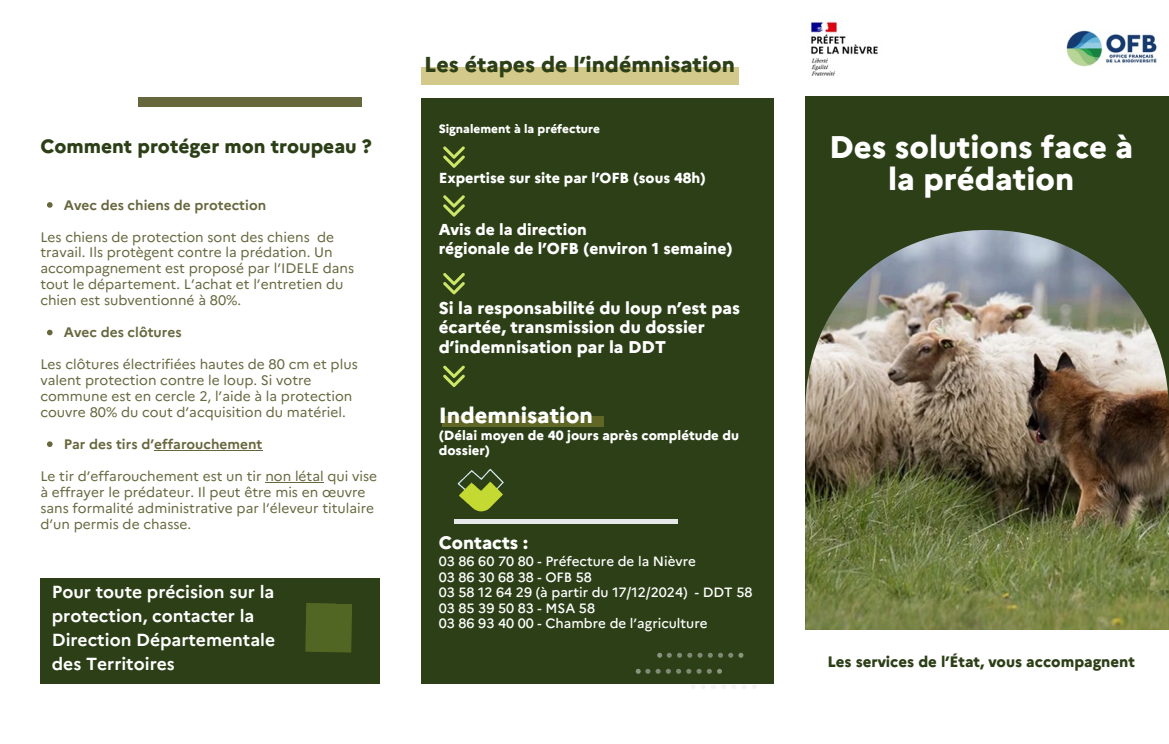
<style>
.page{position:relative;width:1169px;height:744px;background:#fff}
.page>*{position:absolute;margin:0;border:0;box-sizing:border-box;transform-origin:0 0}
.t1{font:800 31.25px/31.9px "Marianne";color:#fff;text-align:center}
.t2{font:800 22px "Marianne";color:#fff}
.t3{font:800 21.62px "Marianne";color:#2c3f17}
.t4{font:800 19.25px "Marianne";color:#2c3f17}
.t5{font:800 18px "Marianne";color:#fff}
.t6{font:700 17.5px/23.9px "Marianne";color:#fff}
.t7{font:800 17px/19.8px "Marianne";color:#fff}
.t8{font:800 15.75px/18.8px "Marianne";color:#fff}
.t9{font:800 15.12px "Marianne";color:#2c3f17}
.t10{font:800 14.5px "Marianne";color:#fff}
.t11{font:13.75px/16px "Marianne";color:#66673d}
.t12{font:700 13.75px "Marianne";color:#66673d}
.t13{font:500 13.5px "Marianne";color:#fff}
.t14{font:800 13.25px/15px "Marianne";color:#fff}
.t15{font:800 12px "Marianne";color:#fff}
</style>
<div class="page">
<div style="left:421px;top:98px;width:352px;height:585px;background:#2c3f17"></div>
<div style="left:442px;top:416px;width:162px;height:10px;background:#606626"></div>
<img style="left:810px;top:21px;width:68px;height:55px">
<img style="left:457px;top:468px;width:47px;height:44px">
<svg style="left:657px;top:652px;width:86px;height:5px"></svg>
<svg style="left:636px;top:668px;width:86px;height:5px"></svg>
<svg style="left:691px;top:685px;width:66px;height:4px"></svg>
<img style="left:1066px;top:30px;width:91px;height:37px">
<div style="left:805px;top:97px;width:364px;height:533px;background:#2c3f17"></div>
<img style="left:805px;top:230px;width:364px;height:400px">
<div style="left:138px;top:97px;width:223px;height:9px;background:#66673d"></div>
<div style="left:40px;top:578px;width:340px;height:105px;background:#2c3f17"></div>
<div style="left:454px;top:518px;width:223px;height:5px;background:#e7e8e9"></div>
<div style="left:421px;top:66px;width:317px;height:18px;background:#d3c98a"></div>
<svg style="left:443px;top:195px;width:22px;height:21px"></svg>
<svg style="left:443px;top:273px;width:22px;height:21px"></svg>
<svg style="left:443px;top:365px;width:22px;height:22px"></svg>
<svg style="left:443px;top:146px;width:22px;height:22px"></svg>
<div style="left:305px;top:603px;width:47px;height:49px;background:#526623"></div>
<svg style="left:47px;top:202px;width:6px;height:6px"></svg>
<svg style="left:47px;top:329px;width:6px;height:6px"></svg>
<svg style="left:47px;top:441px;width:6px;height:6px"></svg>
<hr style="left:154px;top:449px;width:108px;height:1px;background:#66673d">
<hr style="left:265px;top:481px;width:59px;height:1px;background:#66673d">
<h3 class="t4" style="left:40px;top:131px;width:333px">Comment protéger mon troupeau ?</h3>
<p class="t12" style="left:64px;top:194px;width:204px">Avec des chiens de protection</p>
<h6 class="t11" style="left:40px;top:227px;width:315px">Les chiens de protection sont des chiens de travail. Ils protègent contre la prédation. Un accompagnement est proposé par l’IDELE dans tout le département. L’achat et l’entretien du chien est subventionné à 80%.</h6>
<p class="t12" style="left:64px;top:321px;width:119px">Avec des clôtures</p>
<h6 class="t11" style="left:40px;top:355px;width:319px">Les clôtures électrifiées hautes de 80 cm et plus valent protection contre le loup. Si votre commune est en cercle 2, l’aide à la protection couvre 80% du cout d’acquisition du matériel.</h6>
<p class="t12" style="left:64px;top:433px;width:200px">Par des tirs d’effarouchement</p>
<h6 class="t11" style="left:40px;top:466px;width:338px">Le tir d’effarouchement est un tir non létal qui vise à effrayer le prédateur. Il peut être mis en œuvre sans formalité administrative par l’éleveur titulaire d’un permis de chasse.</h6>
<h3 class="t6" style="left:52px;top:578px;width:225px">Pour toute précision sur la protection, contacter la<br>Direction Départementale des Territoires</h3>
<h2 class="t3" style="left:424px;top:48px;width:312px">Les étapes de l’indémnisation</h2>
<p class="t15" style="left:439px;top:119px;width:163px">Signalement à la préfecture</p>
<h5 class="t10" style="left:439px;top:167px;width:269px">Expertise sur site par l’OFB (sous 48h)</h5>
<h4 class="t8" style="left:439px;top:218px;width:295px">Avis de la direction<br>régionale de l’OFB (environ 1 semaine)</h4>
<h4 class="t7" style="left:439px;top:296px;width:303px">Si la responsabilité du loup n’est pas écartée, transmission du dossier d’indemnisation par la DDT</h4>
<p class="t2" style="left:439px;top:397px;width:156px">Indemnisation</p>
<p class="t14" style="left:439px;top:427px;width:302px">(Délai moyen de 40 jours après complétude du dossier)</p>
<p class="t5" style="left:439px;top:528px;width:91px">Contacts :</p>
<p class="t13" style="left:439px;top:550px;width:259px">03 86 60 70 80 - Préfecture de la Nièvre</p>
<p class="t13" style="left:439px;top:566px;width:155px">03 86 30 68 38 - OFB 58</p>
<p class="t13" style="left:439px;top:581px;width:315px">03 58 12 64 29 (à partir du 17/12/2024) - DDT 58</p>
<p class="t13" style="left:439px;top:597px;width:158px">03 85 39 50 83 - MSA 58</p>
<p class="t13" style="left:439px;top:613px;width:270px">03 86 93 40 00 - Chambre de l’agriculture</p>
<h1 class="t1" style="left:829px;top:128px;width:305px">Des solutions face à la prédation</h1>
<h5 class="t9" style="left:827px;top:649px;width:309px">Les services de l’État, vous accompagnent</h5>
</div>
